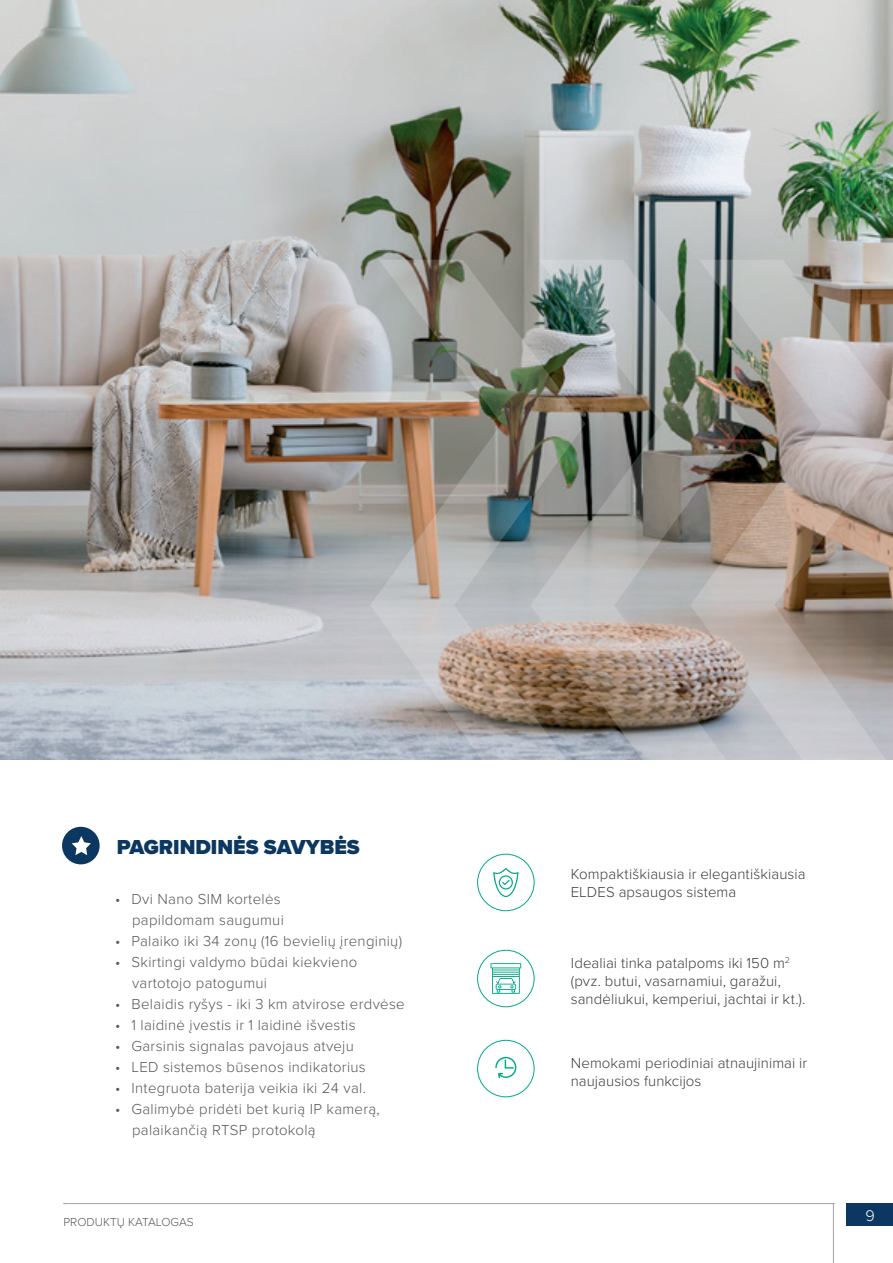
<style>
.page{position:relative;width:893px;height:1263px;background:#fff}
.page>*{position:absolute;margin:0;border:0;box-sizing:border-box;transform-origin:0 0}
.t1{font:900 21px "Proxima Nova";color:#0c3761}
.t2{font:300 15.9px "Proxima Nova";color:#fff}
.t3{font:300 15px/21px "Proxima Nova";letter-spacing:.02em;color:#57585a}
.t4{font:300 15px/18px "Proxima Nova";letter-spacing:.005em;color:#3e3e3f}
.t5{font:300 12px "Proxima Nova";color:#57585a}
</style>
<div class="page">
<img style="left:0;top:0;width:893px;height:760px">
<svg style="left:746px;top:260px;width:147px;height:500px;background:#aba099"></svg>
<img style="left:370px;top:260px;width:160px;height:500px">
<img style="left:530px;top:260px;width:216px;height:500px">
<div style="left:62px;top:827px;width:38px;height:37px;background:#0c3761;border-radius:50%"></div>
<svg style="left:72px;top:836px;width:19px;height:19px"></svg>
<div style="left:477px;top:854px;width:58px;height:57px;border:1px solid #00aa89;border-radius:50%"></div>
<svg style="left:493px;top:868px;width:26px;height:29px"></svg>
<div style="left:477px;top:950px;width:58px;height:57px;border:1px solid #00aa89;border-radius:50%"></div>
<svg style="left:491px;top:963px;width:30px;height:31px"></svg>
<div style="left:477px;top:1040px;width:58px;height:57px;border:1px solid #00aa89;border-radius:50%"></div>
<svg style="left:495px;top:1057px;width:21px;height:21px"></svg>
<svg style="left:64px;top:1203px;width:770px;height:60px"></svg>
<div style="left:846px;top:1203px;width:47px;height:22px;background:#0c3761"></div>
<h1 class="t1" style="left:117px;top:831px;width:244px">PAGRINDINĖS SAVYBĖS</h1>
<p class="t3" style="left:115px;top:887px;width:170px;text-align:right">• Dvi Nano SIM kortelės papildomam saugumui</p>
<p class="t3" style="left:115px;top:929px;width:289px">• Palaiko iki 34 zonų (16 bevielių įrenginių)</p>
<p class="t3" style="left:132px;top:950px;width:227px;text-indent:-17px">• Skirtingi valdymo būdai kiekvieno vartotojo patogumui</p>
<p class="t3" style="left:115px;top:992px;width:291px">• Belaidis ryšys - iki 3 km atvirose erdvėse</p>
<p class="t3" style="left:115px;top:1013px;width:242px">• 1 laidinė įvestis ir 1 laidinė išvestis</p>
<p class="t3" style="left:115px;top:1034px;width:240px">• Garsinis signalas pavojaus atveju</p>
<p class="t3" style="left:115px;top:1055px;width:252px">• LED sistemos būsenos indikatorius</p>
<p class="t3" style="left:115px;top:1076px;width:252px">• Integruota baterija veikia iki 24 val.</p>
<p class="t3" style="left:132px;top:1097px;width:249px;text-indent:-17px">• Galimybė pridėti bet kurią IP kamerą, palaikančią RTSP protokolą</p>
<p class="t5" style="left:63px;top:1213px;width:132px">PRODUKTŲ KATALOGAS</p>
<p class="t4" style="left:571px;top:864px;width:236px">Kompaktiškiausia ir elegantiškiausia<br>ELDES apsaugos sistema</p>
<p class="t4" style="left:571px;top:953px;width:236px">Idealiai tinka patalpoms iki 150 m<sup>2 </sup>(pvz. butui, vasarnamiui, garažui, sandėliukui, kemperiui, jachtai ir kt.).</p>
<p class="t4" style="left:571px;top:1053px;width:238px">Nemokami periodiniai atnaujinimai ir naujausios funkcijos</p>
<p class="t2" style="left:865px;top:1204px;width:11px">9</p>
</div>
